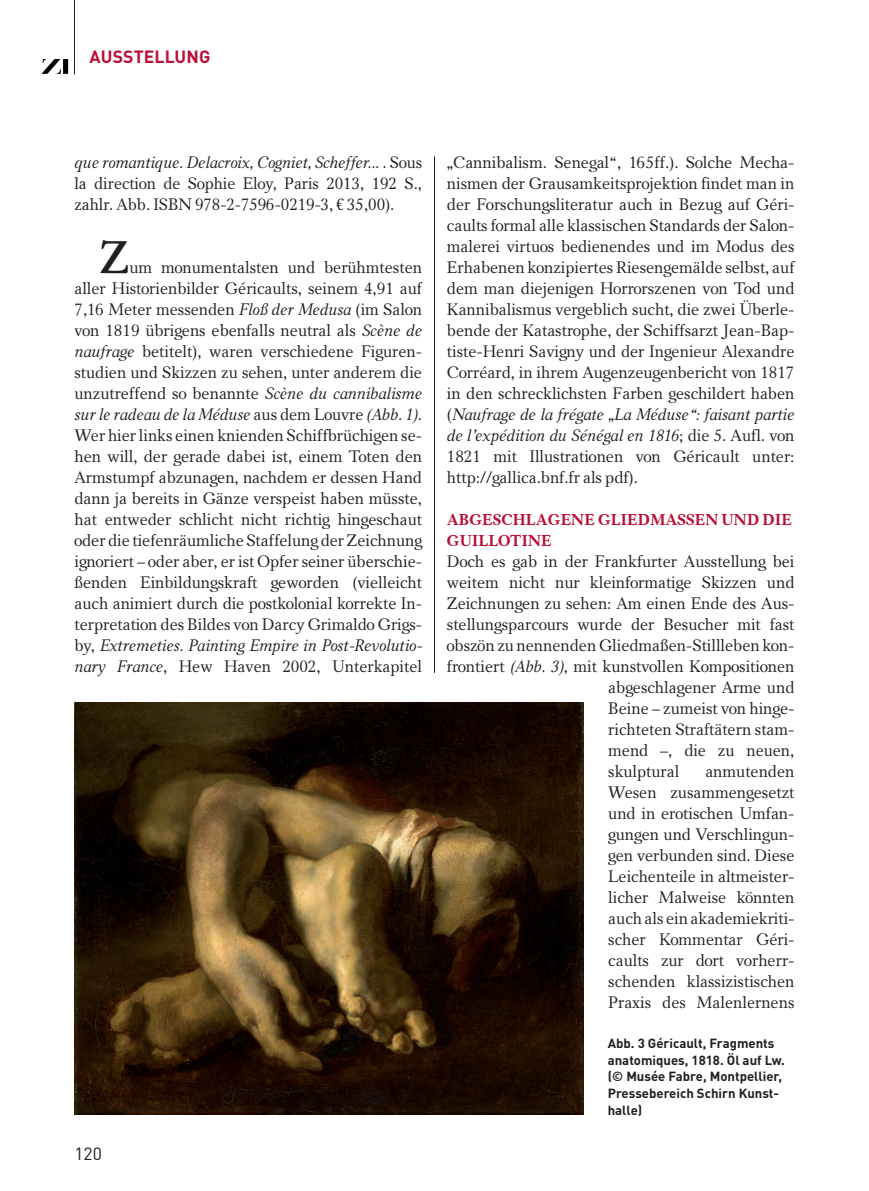
<style>
.page{position:relative;width:869px;height:1191px;background:#fff}
.page>*{position:absolute;margin:0;border:0;box-sizing:border-box;transform-origin:0 0}
.t1{font:600 45.68px "Carniola";color:#231f20}
.t2{font:700 17.5px "DINOT";letter-spacing:.01em;color:#b90f36}
.t3{font:17.5px "DINOT";color:#231f20}
.t4{font:16.62px/21px "Carniola";letter-spacing:-.005em;color:#231f20;text-align:justify}
.t5{font:700 15.75px/21px "Carniola";letter-spacing:-.005em;color:#b90f36}
.t6{font:700 13.12px/16.6px "DINOT";color:#231f20}
.s1{font-style:italic}
</style>
<div class="page">
<hr style="left:434px;top:156px;width:1px;height:517px;background:#231f20">
<hr style="left:74px;top:0;width:1px;height:74px;background:#231f20">
<img style="left:41px;top:60px;width:28px;height:15px">
<img style="left:74px;top:703px;width:509px;height:411px">
<p class="t2" style="left:89px;top:51px;width:122px">AUSSTELLUNG</p>
<p class="t4" style="left:74px;top:152px;width:349px"><span class="s1">que romantique. Delacroix, Cogniet, Scheffer...</span> . Sous la direction de Sophie Eloy, Paris 2013, 192 S., zahlr. Abb. ISBN 978-2-7596-0219-3, € 35,00).</p>
<h1 class="t1" style="left:99px;top:231px;width:32px">Z</h1>
<p class="t4" style="left:74px;top:257px;width:349px;text-align:left;text-indent:55px">um monumentalsten und berühmtesten aller Historienbilder Géricaults, seinem 4,91 auf 7,16 Meter messenden <span class="s1">Floß der Medusa</span> (im Salon von 1819 übrigens ebenfalls neutral als <span class="s1">Scène de naufrage</span> betitelt), waren verschiedene Figuren&shy;studien und Skizzen zu sehen, unter anderem die unzutreffend so benannte <span class="s1">Scène du cannibalisme sur le radeau de la Méduse</span> aus dem Louvre <span class="s1">(Abb. 1)</span>.<br>Wer hier links einen knienden Schiffbrüchigen se&shy;hen will, der gerade dabei ist, einem Toten den Armstumpf abzunagen, nachdem er dessen Hand dann ja bereits in Gänze verspeist haben müsste, hat entweder schlicht nicht richtig hingeschaut oder die tiefenräumliche Staffelung der Zeichnung ignoriert – oder aber, er ist Opfer seiner überschie&shy;ßenden Einbildungskraft geworden (vielleicht auch animiert durch die postkolonial korrekte In&shy;terpretation des Bildes von Darcy Grimaldo Grigs&shy;by, <span class="s1">Extremeties. Painting Empire in Post-Revolutio&shy;nary France</span>, Hew Haven 2002, Unterkapitel</p>
<p class="t3" style="left:74px;top:1147px;width:29px">120</p>
<p class="t4" style="left:446px;top:152px;width:349px">„Cannibalism. Senegal“, 165ff.). Solche Mecha&shy;nismen der Grausamkeitsprojektion findet man in der Forschungsliteratur auch in Bezug auf Géri&shy;caults formal alle klassischen Standards der Salon&shy;malerei virtuos bedienendes und im Modus des Erhabenen konzipiertes Riesengemälde selbst, auf dem man diejenigen Horrorszenen von Tod und Kannibalismus vergeblich sucht, die zwei Überle&shy;bende der Katastrophe, der Schiffsarzt Jean-Bap&shy;tiste-Henri Savigny und der Ingenieur Alexandre Corréard, in ihrem Augenzeugenbericht von 1817 in den schrecklichsten Farben geschildert haben (<span class="s1">Naufrage de la frégate „La Méduse“: faisant partie de l’expédition du Sénégal en 1816</span>; die 5. Aufl. von 1821 mit Illustrationen von Géricault unter: http://gallica.bnf.fr als pdf).</p>
<p class="t5" style="left:446px;top:509px;width:346px">ABGESCHLAGENE GLIEDMASSEN UND DIE<br>GUILLOTINE</p>
<p class="t4" style="left:446px;top:551px;width:349px">Doch es gab in der Frankfurter Ausstellung bei</p>
<p class="t4" style="left:446px;top:572px;width:349px">weitem nicht nur kleinformatige Skizzen und</p>
<p class="t4" style="left:446px;top:593px;width:349px">Zeichnungen zu sehen: Am einen Ende des Aus-</p>
<p class="t4" style="left:446px;top:614px;width:349px">stellungsparcours wurde der Besucher mit fast</p>
<p class="t4" style="left:446px;top:635px;width:349px">obszön zu nennenden Gliedmaßen-Stillleben kon-</p>
<p class="t4" style="left:446px;top:656px;width:349px">frontiert <span class="s1">(Abb. 3)</span>, mit kunstvollen Kompositionen</p>
<p class="t4" style="left:608px;top:677px;width:188px">abgeschlagener Arme und</p>
<p class="t4" style="left:608px;top:698px;width:187px">Beine – zumeist von hinge-</p>
<p class="t4" style="left:608px;top:719px;width:187px">richteten Straftätern stam-</p>
<p class="t4" style="left:608px;top:740px;width:188px">mend –, die zu neuen,</p>
<p class="t4" style="left:608px;top:761px;width:73px">skulptural</p>
<p class="t4" style="left:608px;top:761px;width:188px;text-indent:97px">anmutenden Wesen zusammengesetzt und in erotischen Umfan&shy;gungen und Verschlingun&shy;gen verbunden sind. Diese Leichenteile in altmeister&shy;licher Malweise könnten auch als ein akademiekriti&shy;scher Kommentar Géri&shy;caults zur dort vorherr&shy;schenden klassizistischen Praxis des Malenlernens</p>
<p class="t6" style="left:607px;top:1036px;width:179px">Abb. 3 Géricault, Fragments anatomiques, 1818. Öl auf Lw. (© Musée Fabre, Montpellier,<br>Pressebereich Schirn Kunst&shy;halle)</p>
</div>
